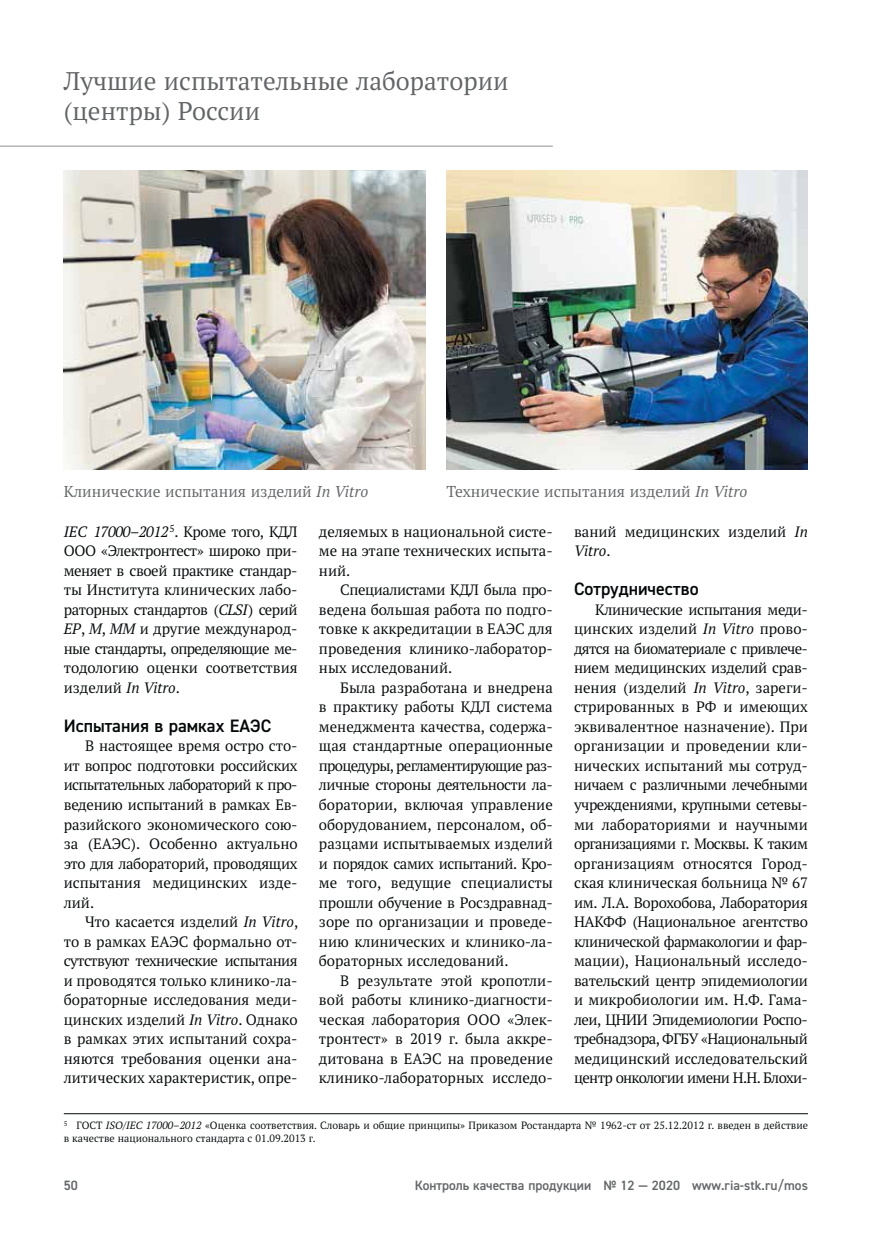
<style>
.page{position:relative;width:893px;height:1234px;background:#fff}
.page>*{position:absolute;margin:0;border:0;box-sizing:border-box;transform-origin:0 0}
.t1{font:25.5px/30px "PT Serif Pro";color:#616365}
.t2{font:600 18px "DIN2014";color:#040809}
.t3{font:15.75px "PT Serif Pro";color:#636567}
.t4{font:15px/19.5px "PT Serif Pro";color:#040809;text-align:justify}
.t5{font:600 13.5px "DIN2014";color:#636567}
.t6{font:10.5px/12.8px "PT Serif Pro";color:#040809}
.s1{font-style:italic}
</style>
<div class="page">
<hr style="left:0;top:146px;width:553px;height:1px;background:#8e9093">
<img style="left:64px;top:170px;width:361px;height:299px">
<img style="left:446px;top:170px;width:362px;height:299px">
<hr style="left:64px;top:1113px;width:744px;height:1px;background:#040809">
<h1 class="t1" style="left:64px;top:69px;width:446px">Лучшие испытательные лаборатории (центры) России</h1>
<p class="t3" style="left:64px;top:485px;width:306px">Клинические испытания изделий <span class="s1">In Vitro</span></p>
<p class="t3" style="left:446px;top:485px;width:302px">Технические испытания изделий <span class="s1">In Vitro</span></p>
<p class="t4" style="left:64px;top:523px;width:235px"><span class="s1">IEC 17000–2012</span><sup>5</sup>. Кроме того, КДЛ ООО «Электронтест» широко при&shy;меняет в своей практике стандар&shy;ты Института клинических лабо&shy;раторных стандартов (<span class="s1">CLSI</span>) серий <span class="s1">EP</span>, <span class="s1">М</span>, <span class="s1">ММ</span> и другие международ&shy;ные стандарты, определяющие ме&shy;тодологию оценки соответст вия изделий <span class="s1">In Vitro</span>.</p>
<p class="t2" style="left:64px;top:719px;width:209px">Испытания в рамках ЕАЭС</p>
<p class="t4" style="left:64px;top:738px;width:235px;text-indent:21px">В настоящее время остро сто&shy;ит вопрос подготовки российских испытательных лабораторий к про&shy;ведению испытаний в рамках Ев&shy;разийского экономического сою&shy;за (ЕАЭС). Особенно актуально это для лабораторий, проводящих испытания медицинских изде&shy;лий.</p>
<p class="t4" style="left:64px;top:913px;width:236px;text-indent:21px">Что касается изделий <span class="s1">In Vitro</span>, то в рамках ЕАЭС формально от&shy;сутствуют технические испытания и проводятся только клинико-ла&shy;бораторные исследования меди&shy;цинских изделий <span class="s1">In Vitro</span>. Однако в рамках этих испытаний сохра&shy;няются требования оценки ана&shy;литических характеристик, опре-</p>
<p class="t4" style="left:319px;top:523px;width:235px">деляемых в национальной систе&shy;ме на этапе технических испыта&shy;ний.</p>
<p class="t4" style="left:319px;top:582px;width:235px;text-indent:21px">Специалистами КДЛ была про&shy;ведена большая работа по подго&shy;товке к аккредитации в ЕАЭС для проведения клинико-лаборатор&shy;ных исследований.</p>
<p class="t4" style="left:319px;top:679px;width:235px;text-indent:21px">Была разработана и внедрена в практику работы КДЛ система менеджмента качества, содержа&shy;щая стандартные операционные процедуры, регламентирующие раз&shy;личные стороны деятельности ла&shy;боратории, включая управление оборудованием, персоналом, об&shy;разцами испытываемых изделий и порядок самих испытаний. Кро&shy;ме того, ведущие специалисты прошли обучение в Росздравнад&shy;зоре по организации и проведе&shy;нию клинических и клинико-ла&shy;бораторных исследований.</p>
<p class="t4" style="left:319px;top:972px;width:235px;text-indent:21px">В результате этой кропотли&shy;вой работы клинико-диагности&shy;ческая лаборатория ООО «Элек&shy;тронтест» в 2019 г. была аккре&shy;дитована в ЕАЭС на проведение клинико-лабораторных исследо-</p>
<p class="t4" style="left:574px;top:523px;width:235px">ваний медицинских изделий <span class="s1">In<br>Vitro</span>.</p>
<p class="t2" style="left:574px;top:582px;width:126px">Сотрудничество</p>
<p class="t4" style="left:574px;top:601px;width:235px;text-indent:21px">Клинические испытания меди&shy;цинских изделий <span class="s1">In Vitro</span> прово&shy;дятся на биоматериале с привлече&shy;нием медицинских изделий срав&shy;нения (изделий <span class="s1">In Vitro</span>, зареги&shy;стрированных в РФ и имеющих эквивалентное назначение). При организации и проведении кли&shy;нических испытаний мы сотруд&shy;ничаем с различными лечебными учреждениями, крупными сетевы&shy;ми лабораториями и научными организациями г. Москвы. К таким организациям относятся Город&shy;ская клиническая больница № 67 им. Л.А. Ворохобова, Лаборатория НАКФФ (Национальное агентство клинической фармакологии и фар&shy;мации), Национальный исследо&shy;вательский центр эпидемиологии и микробиологии им. Н.Ф. Гама&shy;леи, ЦНИИ Эпидемиологии Роспо&shy;требнадзора, ФГБУ «Национальный медицинский исследовательский центр онкологии имени Н.Н. Блохи-</p>
<p class="t6" style="left:64px;top:1119px;width:746px"><sup>5</sup> ГОСТ <span class="s1">ISO/IEC 17000–2012</span> «Оценка соответствия. Словарь и общие принципы» Приказом Ростандарта № 1962-ст от 25.12.2012 г. введен в действие в качестве национального стандарта с 01.09.2013 г.</p>
<p class="t5" style="left:64px;top:1179px;width:16px">50</p>
<p class="t5" style="left:415px;top:1179px;width:395px">Контроль качества продукции № 12 — 2020 www.ria-stk.ru/mos</p>
</div>
